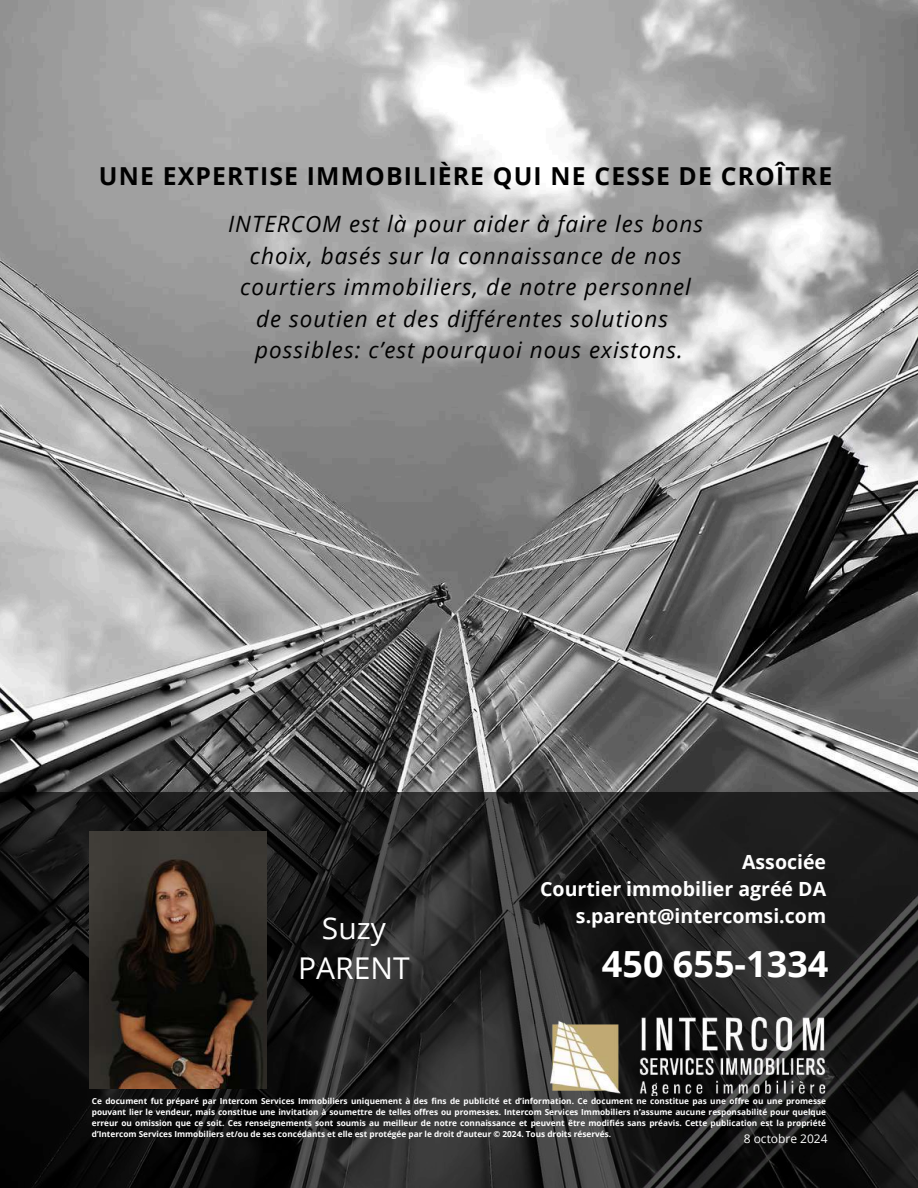
<style>
.page{position:relative;width:918px;height:1188px;background:#fff}
.page>*{position:absolute;margin:0;border:0;box-sizing:border-box;transform-origin:0 0}
.t1{font:700 36px "Open Sans";color:#fff}
.t2{font:30px/40.7px "Open Sans";color:#fff;text-align:center}
.t3{font:700 24.75px "Open Sans";letter-spacing:.045em;color:#000}
.t4{font:italic 22.5px/31.5px "Open Sans";letter-spacing:.045em;color:#000;text-align:center}
.t5{font:700 19.5px/27px "Open Sans";color:#fff;text-align:right}
.t6{font:12px "Open Sans";color:#fff}
.t7{font:700 8.25px/10.9px "Open Sans";color:#fff;text-align:justify}
</style>
<div class="page">
<img style="left:0;top:0;width:918px;height:792px">
<svg style="left:0;top:792px;width:918px;height:396px;background:#1e1e1e"></svg>
<img style="left:551px;top:1017px;width:277px;height:79px">
<img style="left:90px;top:832px;width:176px;height:256px">
<h3 class="t3" style="left:99px;top:159px;width:735px">UNE EXPERTISE IMMOBILIÈRE QUI NE CESSE DE CROÎTRE</h3>
<h3 class="t4" style="left:228px;top:208px;width:477px">INTERCOM est là pour aider à faire les bons choix, basés sur la connaissance de nos courtiers immobiliers, de notre personnel de soutien et des différentes solutions possibles: c’est pourquoi nous existons.</h3>
<h2 class="t2" style="left:298px;top:907px;width:113px">Suzy<br>PARENT</h2>
<h3 class="t5" style="left:540px;top:848px;width:288px">Associée<br>Courtier immobilier agréé DA s.parent@intercomsi.com</h3>
<h1 class="t1" style="left:602px;top:938px;width:228px">450 655-1334</h1>
<p class="t7" style="left:92px;top:1095px;width:736px">Ce document fut préparé par Intercom Services Immobiliers uniquement à des fins de publicité et d’information. Ce document ne constitue pas une offre ou une promesse pouvant lier le vendeur, mais constitue une invitation à soumettre de telles offres ou promesses. Intercom Services Immobiliers n’assume aucune responsabilité pour quelque erreur ou omission que ce soit. Ces renseignements sont soumis au meilleur de notre connaissance et peuvent être modifiés sans préavis. Cette publication est la propriété d’Intercom Services Immobiliers et/ou de ses concédants et elle est protégée par le droit d’auteur © 2024. Tous droits réservés.</p>
<h3 class="t6" style="left:744px;top:1130px;width:85px">8 octobre 2024</h3>
</div>
